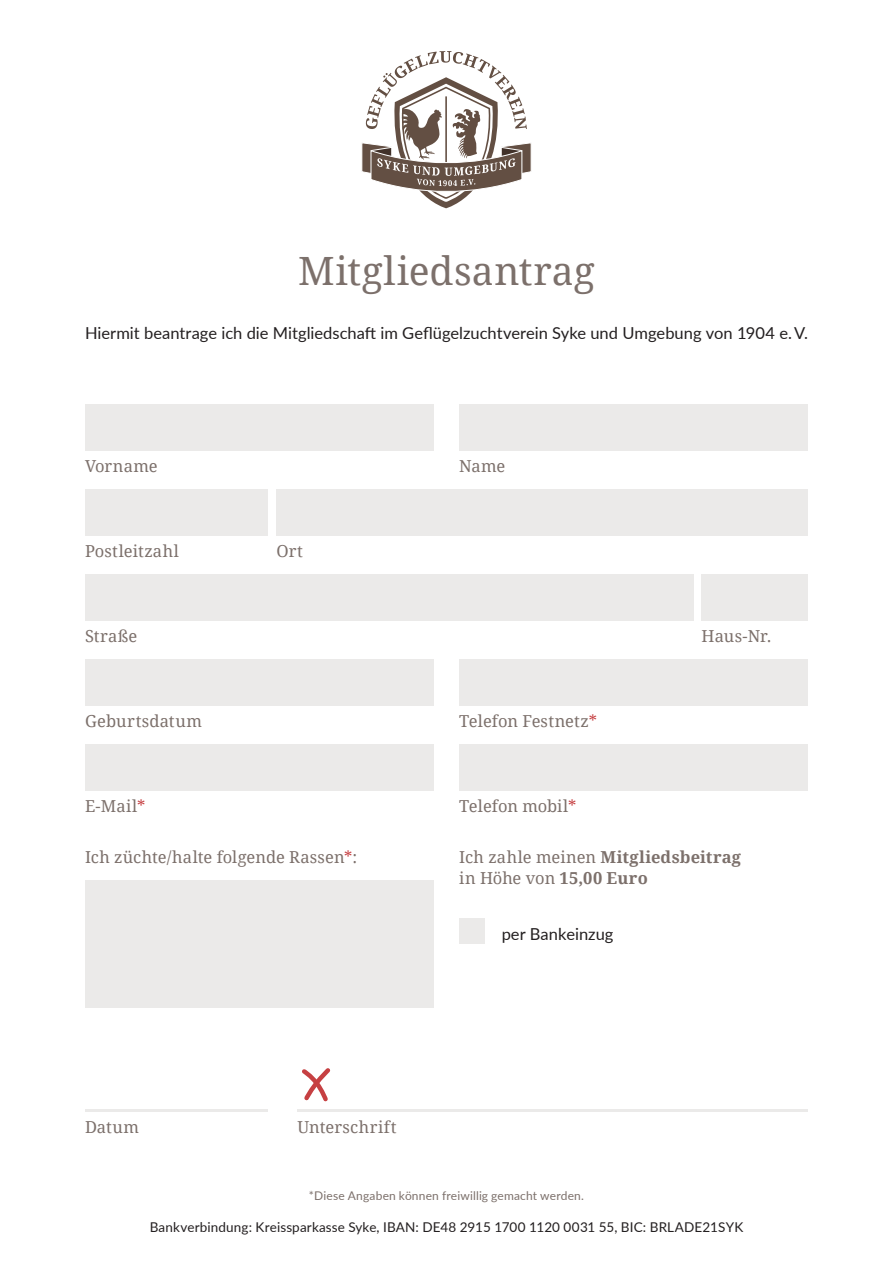
<style>
.page{position:relative;width:893px;height:1263px;background:#fff}
.page>*{position:absolute;margin:0;border:0;box-sizing:border-box;transform-origin:0 0}
.t1{font:39px "Droid Serif";letter-spacing:.01em;color:#7c706b}
.t2{font:16.5px "Droid Serif";letter-spacing:.005em;color:#7c706b}
.t3{font:16.5px "Lato";color:#231f20}
.t4{font:700 16.5px/21px "Droid Serif";letter-spacing:.01em;color:#7c706b}
.t5{font:16.5px "Droid Serif";letter-spacing:.025em;color:#7c706b}
.t6{font:13.5px "Lato";letter-spacing:.01em;color:#231f20}
.t7{font:12px "Lato";letter-spacing:.015em;color:#7c706b}
.s1{color:#c64042}
.s2{font-weight:400}
</style>
<div class="page">
<svg style="left:361px;top:51px;width:170px;height:157px"></svg>
<div style="left:85px;top:404px;width:349px;height:47px;background:#ebeae9"></div>
<div style="left:85px;top:659px;width:349px;height:47px;background:#ebeae9"></div>
<div style="left:85px;top:744px;width:349px;height:47px;background:#ebeae9"></div>
<div style="left:85px;top:880px;width:349px;height:128px;background:#ebeae9"></div>
<div style="left:85px;top:489px;width:183px;height:47px;background:#ebeae9"></div>
<hr style="left:85px;top:1110px;width:183px;height:2px;background:#ebeae9">
<div style="left:85px;top:574px;width:608px;height:47px;background:#ebeae9"></div>
<div style="left:459px;top:404px;width:349px;height:47px;background:#ebeae9"></div>
<div style="left:459px;top:659px;width:349px;height:47px;background:#ebeae9"></div>
<div style="left:459px;top:744px;width:349px;height:47px;background:#ebeae9"></div>
<div style="left:459px;top:918px;width:26px;height:26px;background:#ebeae9"></div>
<div style="left:276px;top:489px;width:532px;height:47px;background:#ebeae9"></div>
<hr style="left:298px;top:1110px;width:510px;height:2px;background:#ebeae9">
<div style="left:702px;top:574px;width:106px;height:47px;background:#ebeae9"></div>
<svg style="left:302px;top:1068px;width:29px;height:34px"></svg>
<h1 class="t1" style="left:298px;top:244px;width:298px">Mitgliedsantrag</h1>
<p class="t3" style="left:85px;top:321px;width:724px">Hiermit beantrage ich die Mitgliedschaft im Geflügelzuchtverein Syke und Umgebung von 1904 e. V.</p>
<p class="t2" style="left:85px;top:455px;width:74px">Vorname</p>
<p class="t2" style="left:459px;top:455px;width:48px">Name</p>
<p class="t2" style="left:85px;top:540px;width:95px">Postleitzahl</p>
<p class="t2" style="left:276px;top:540px;width:28px">Ort</p>
<p class="t2" style="left:85px;top:625px;width:54px">Straße</p>
<p class="t2" style="left:702px;top:625px;width:72px">Haus-Nr.</p>
<p class="t5" style="left:85px;top:710px;width:118px">Geburtsdatum</p>
<p class="t2" style="left:459px;top:710px;width:139px">Telefon Festnetz<span class="s1">*</span></p>
<p class="t2" style="left:85px;top:795px;width:62px">E-Mail<span class="s1">*</span></p>
<p class="t2" style="left:459px;top:795px;width:119px">Telefon mobil<span class="s1">*</span></p>
<p class="t2" style="left:85px;top:846px;width:274px">Ich züchte/halte folgende Rassen<span class="s1">*</span>:</p>
<p class="t4" style="left:459px;top:846px;width:283px"><span class="s2">Ich zahle meinen</span> Mitgliedsbeitrag <span class="s2">in Höhe von</span> 15,00 Euro</p>
<p class="t3" style="left:502px;top:922px;width:113px">per Bankeinzug</p>
<p class="t2" style="left:85px;top:1116px;width:56px">Datum</p>
<p class="t5" style="left:298px;top:1116px;width:100px">Unterschrift</p>
<p class="t7" style="left:309px;top:1187px;width:277px">*Diese Angaben können freiwillig gemacht werden.</p>
<p class="t6" style="left:150px;top:1217px;width:595px">Bankverbindung: Kreissparkasse Syke, IBAN: DE48 2915 1700 1120 0031 55, BIC: BRLADE21SYK</p>
</div>
